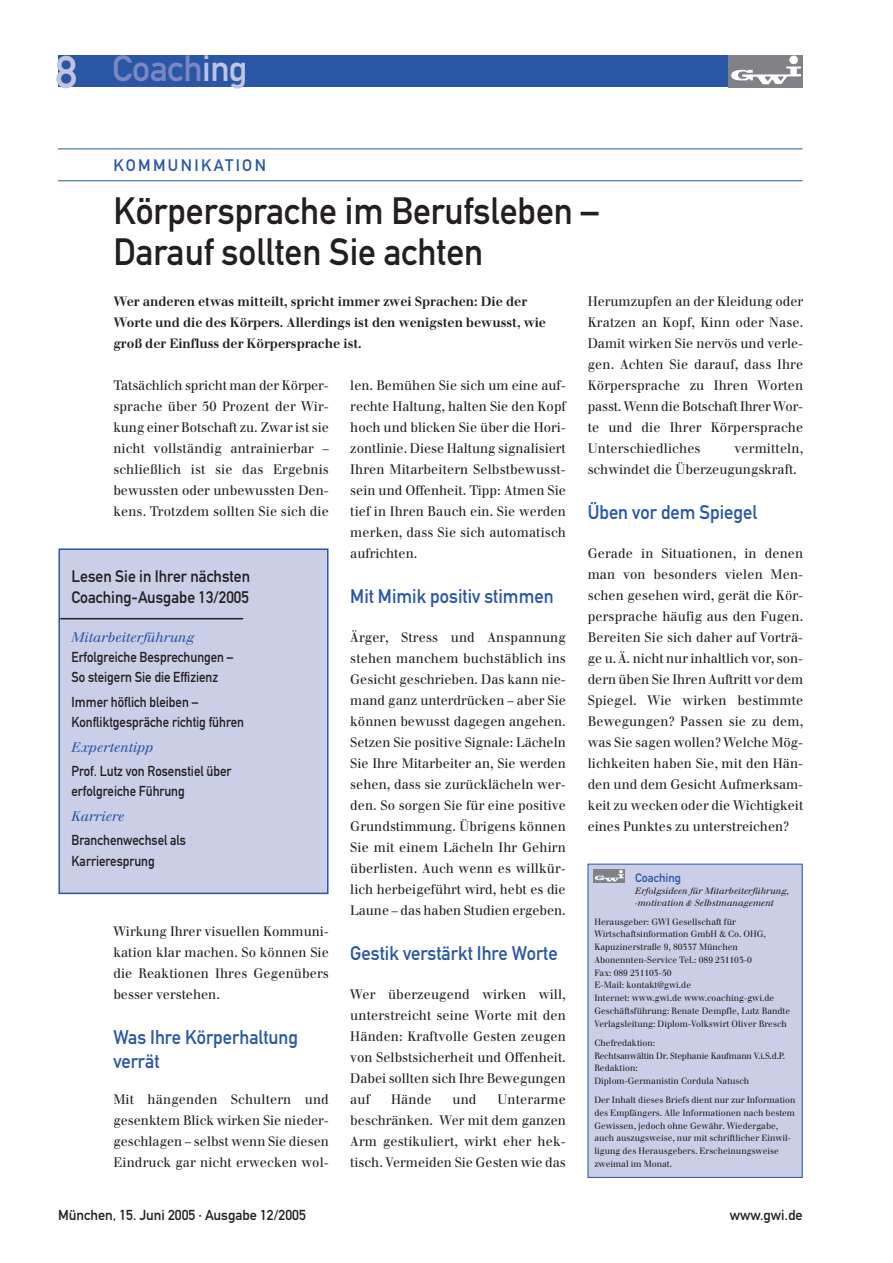
<style>
.page{position:relative;width:893px;height:1263px;background:#fff}
.page>*{position:absolute;margin:0;border:0;box-sizing:border-box;transform-origin:0 0}
.t1{font:37.5px/40.5px "DIN Mittelschrift";color:#231f20;scale:.95 1}
.t2{font:36px "DIN Mittelschrift";letter-spacing:-.01em;color:#7b87c3}
.t3{font:19.5px/24px "DIN Mittelschrift";color:#2957a6;scale:.95 1}
.t4{font:16.5px/21px "DIN Mittelschrift";color:#231f20;scale:.95 1}
.t5{font:16.5px "DIN Mittelschrift Alternate";letter-spacing:.145em;color:#2957a6}
.t6{font:14.25px/20.2px "DIN Mittelschrift";color:#231f20;scale:.9 1}
.t7{font:14.25px "DIN Mittelschrift Alternate";color:#231f20}
.t8{font:13.5px/21px "Walbaum";color:#231f20;text-align:justify;scale:.95 1}
.t9{font:italic 13.5px "Walbaum";color:#2957a6}
.t10{font:700 13.2px/21px "Walbaum";color:#231f20;scale:.95 1}
.t11{font:12px "DIN Mittelschrift";color:#2957a6}
.t12{font:9px/12.8px "Walbaum";color:#231f20;scale:.95 1}
.t13{font:italic 9px/12px "Walbaum";color:#231f20}
.s1{font-size:45px;color:#c0c3e2}
.s2{color:#c0c3e2}
</style>
<div class="page">
<div style="left:58px;top:55px;width:744px;height:32px;background:#2957a6"></div>
<img style="left:729px;top:55px;width:73px;height:32px">
<hr style="left:58px;top:149px;width:744px;height:1px;background:#2957a6">
<hr style="left:58px;top:180px;width:744px;height:1px;background:#2957a6">
<div style="left:59px;top:549px;width:269px;height:344px;background:#cacee7"></div>
<div style="left:58px;top:548px;width:270px;height:346px;border:2px solid #2957a6"></div>
<hr style="left:60px;top:618px;width:183px;height:1px;background:#231f20">
<div style="left:588px;top:864px;width:214px;height:313px;background:#cacee7"></div>
<img style="left:593px;top:870px;width:31px;height:13px">
<h2 class="t2" style="left:55px;top:55px;width:193px"><span class="s1">8</span> Coach<span class="s2">ing</span></h2>
<p class="t5" style="left:113px;top:159px;width:154px">KOMMUNIKATION</p>
<h1 class="t1" style="left:113px;top:195px;width:512px">Körpersprache im Berufsleben –<br>Darauf sollten Sie achten</h1>
<p class="t10" style="left:113px;top:292px;width:457px">Wer anderen etwas mitteilt, spricht immer zwei Sprachen: Die der<br>Worte und die des Körpers. Allerdings ist den wenigsten bewusst, wie groß der Einfluss der Körpersprache ist.</p>
<p class="t8" style="left:113px;top:376px;width:228px">Tatsächlich spricht man der Körper&shy;sprache über 50 Prozent der Wir&shy;kung einer Botschaft zu. Zwar ist sie nicht vollständig antrainierbar – schließlich ist sie das Ergebnis bewussten oder unbewussten Den&shy;kens. Trotzdem sollten Sie sich die</p>
<p class="t4" style="left:71px;top:567px;width:189px">Lesen Sie in Ihrer nächsten<br>Coaching-Ausgabe 13/2005</p>
<p class="t9" style="left:71px;top:632px;width:124px">Mitarbeiterführung</p>
<p class="t6" style="left:71px;top:648px;width:181px">Erfolgreiche Besprechungen –<br>So steigern Sie die Effizienz</p>
<p class="t6" style="left:71px;top:693px;width:193px">Immer höflich bleiben –<br>Konfliktgespräche richtig führen</p>
<p class="t9" style="left:71px;top:742px;width:83px">Expertentipp</p>
<p class="t6" style="left:71px;top:762px;width:179px">Prof. Lutz von Rosenstiel über erfolgreiche Führung</p>
<p class="t9" style="left:71px;top:811px;width:54px">Karriere</p>
<p class="t6" style="left:71px;top:832px;width:129px">Branchenwechsel als<br>Karrieresprung</p>
<p class="t8" style="left:113px;top:922px;width:228px">Wirkung Ihrer visuellen Kommuni&shy;kation klar machen. So können Sie die Reaktionen Ihres Gegenübers besser verstehen.</p>
<h3 class="t3" style="left:113px;top:1028px;width:196px">Was Ihre Körperhaltung verrät</h3>
<p class="t8" style="left:113px;top:1090px;width:228px">Mit hängenden Schultern und gesenktem Blick wirken Sie nieder&shy;geschlagen – selbst wenn Sie diesen Eindruck gar nicht erwecken wol-</p>
<p class="t8" style="left:350px;top:376px;width:228px">len. Bemühen Sie sich um eine auf&shy;rechte Haltung, halten Sie den Kopf hoch und blicken Sie über die Hori&shy;zontlinie. Diese Haltung signalisiert Ihren Mitarbeitern Selbstbewusst&shy;sein und Offenheit. Tipp: Atmen Sie tief in Ihren Bauch ein. Sie werden merken, dass Sie sich automatisch aufrichten.</p>
<h3 class="t3" style="left:350px;top:587px;width:215px">Mit Mimik positiv stimmen</h3>
<p class="t8" style="left:350px;top:628px;width:228px">Ärger, Stress und Anspannung stehen manchem buchstäblich ins Gesicht geschrieben. Das kann nie&shy;mand ganz unterdrücken – aber Sie können bewusst dagegen angehen.<br>Setzen Sie positive Signale: Lächeln Sie Ihre Mitarbeiter an, Sie werden sehen, dass sie zurücklächeln wer&shy;den. So sorgen Sie für eine positive Grundstimmung. Übrigens können Sie mit einem Lächeln Ihr Gehirn überlisten. Auch wenn es willkür&shy;lich herbeigeführt wird, hebt es die Laune – das haben Studien ergeben.</p>
<h3 class="t3" style="left:350px;top:944px;width:220px">Gestik verstärkt Ihre Worte</h3>
<p class="t8" style="left:350px;top:985px;width:228px">Wer überzeugend wirken will, unterstreicht seine Worte mit den Händen: Kraftvolle Gesten zeugen von Selbstsicherheit und Offenheit.<br>Dabei sollten sich Ihre Bewegungen auf</p>
<p class="t8" style="left:350px;top:1090px;width:228px;text-indent:147px">Unterarme beschränken. Wer mit dem ganzen Arm gestikuliert, wirkt eher hek&shy;tisch. Vermeiden Sie Gesten wie das</p>
<p class="t8" style="left:391px;top:1090px;width:44px">Hände</p>
<p class="t8" style="left:452px;top:1090px;width:27px">und</p>
<p class="t8" style="left:587px;top:292px;width:228px">Herumzupfen an der Kleidung oder Kratzen an Kopf, Kinn oder Nase.<br>Damit wirken Sie nervös und verle&shy;gen. Achten Sie darauf, dass Ihre Körpersprache zu Ihren Worten passt. Wenn die Botschaft Ihrer Wor&shy;te und die Ihrer Körpersprache Unterschiedliches</p>
<p class="t8" style="left:587px;top:439px;width:228px;text-indent:147px">vermitteln, schwindet die Überzeugungskraft.</p>
<h3 class="t3" style="left:587px;top:503px;width:180px">Üben vor dem Spiegel</h3>
<p class="t8" style="left:587px;top:544px;width:228px">Gerade in Situationen, in denen man von besonders vielen Men&shy;schen gesehen wird, gerät die Kör&shy;persprache häufig aus den Fugen.<br>Bereiten Sie sich daher auf Vorträ&shy;ge u.Ä. nicht nur inhaltlich vor, son&shy;dern üben Sie Ihren Auftritt vor dem Spiegel. Wie wirken bestimmte Bewegungen? Passen sie zu dem, was Sie sagen wollen? Welche Mög&shy;lichkeiten haben Sie, mit den Hän&shy;den und dem Gesicht Aufmerksam&shy;keit zu wecken oder die Wichtigkeit eines Punktes zu unterstreichen?</p>
<p class="t11" style="left:635px;top:873px;width:47px">Coaching</p>
<p class="t13" style="left:635px;top:885px;width:156px">Erfolgsideen für Mitarbeiterführung, -motivation &amp; Selbstmanagement</p>
<p class="t12" style="left:594px;top:916px;width:208px">Herausgeber: GWI Gesellschaft für Wirtschaftsinformation GmbH &amp; Co. OHG, Kapuzinerstraße 9, 80337 München Abonennten-Service Tel.: 089 231103-0<br>Fax: 089 231103-50<br>E-Mail: kontakt@gwi.de<br>Internet: www.gwi.de www.coaching-gwi.de Geschäftsführung: Renate Dempfle, Lutz Bandte Verlagsleitung: Diplom-Volkswirt Oliver Bresch</p>
<p class="t12" style="left:594px;top:1037px;width:202px">Chefredaktion:<br>Rechtsanwältin Dr. Stephanie Kaufmann V.i.S.d.P.<br>Redaktion:<br>Diplom-Germanistin Cordula Natusch</p>
<p class="t12" style="left:594px;top:1095px;width:213px">Der Inhalt dieses Briefs dient nur zur Information des Empfängers. Alle Informationen nach bestem Gewissen, jedoch ohne Gewähr. Wiedergabe, auch auszugsweise, nur mit schriftlicher Einwil&shy;ligung des Herausgebers. Erscheinungsweise zweimal im Monat.</p>
<p class="t7" style="left:58px;top:1210px;width:249px">München, 15. Juni 2005 · Ausgabe 12/2005</p>
<p class="t7" style="left:730px;top:1210px;width:74px">www.gwi.de</p>
</div>
